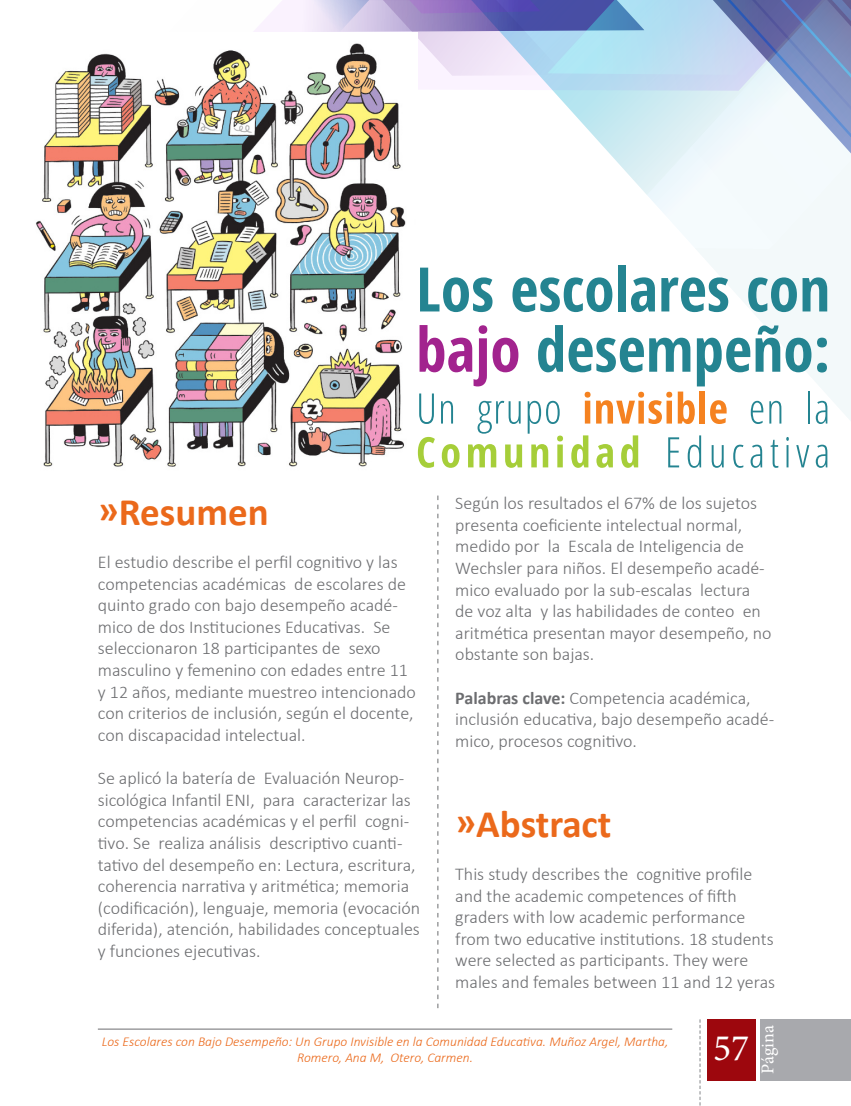
<style>
.page{position:relative;width:851px;height:1106px;background:#fff}
.page>*{position:absolute;margin:0;border:0;box-sizing:border-box;transform-origin:0 0}
.Titulo_26pt{font:700 39px "Calibri";color:#eb691b}
.t1{font:37.5px "Minion Pro";color:#fff}
.Parrafo_Contenido{font:300 18px/21.6px "Calibri";color:#6c6d70}
.Titulo_26pt-2{font:300 18px/21.6px "Calibri";color:#6c6d70}
.t2{font:18px "Minion Pro";letter-spacing:-.005em;color:#fff}
.Marcador_-_Pie{font:italic 300 13.5px/16.2px "Calibri";color:#eb691b;text-align:center}
.s1{font-weight:700}
</style>
<div class="page">
<svg style="left:575px;top:249px;width:275px;height:219px"></svg>
<svg style="left:254px;top:0;width:345px;height:142px"></svg>
<svg style="left:599px;top:0;width:251px;height:249px"></svg>
<div style="left:760px;top:1019px;width:90px;height:61px;background:#a8a9ad"></div>
<div style="left:707px;top:1019px;width:48px;height:61px;background:#9d070d"></div>
<svg style="left:699px;top:1019px;width:1px;height:87px"></svg>
<hr style="left:98px;top:1028px;width:574px;height:1px;background:#6c6d70">
<svg style="left:437px;top:495px;width:1px;height:513px"></svg>
<img style="left:36px;top:33px;width:382px;height:434px">
<svg style="left:420px;top:268px;width:72px;height:44px"></svg>
<svg style="left:512px;top:277px;width:100px;height:35px"></svg>
<div style="left:618px;top:265px;width:8px;height:46px;background:#248491"></div>
<svg style="left:631px;top:277px;width:23px;height:35px"></svg>
<svg style="left:661px;top:277px;width:67px;height:35px"></svg>
<svg style="left:748px;top:277px;width:48px;height:35px"></svg>
<svg style="left:802px;top:277px;width:25px;height:34px"></svg>
<svg style="left:418px;top:325px;width:409px;height:143px"></svg>
<p class="Titulo_26pt" style="left:98px;top:487px;width:172px">»Resumen</p>
<p class="Parrafo_Contenido" style="left:98px;top:551px;width:319px">El estudio describe el perfil cognitivo y las competencias académicas de escolares de quinto grado con bajo desempeño acadé&shy;mico de dos Instituciones Educativas. Se seleccionaron 18 participantes de sexo masculino y femenino con edades entre 11 y 12 años, mediante muestreo intencionado con criterios de inclusión, según el docente, con discapacidad intelectual.</p>
<p class="Parrafo_Contenido" style="left:98px;top:767px;width:324px">Se aplicó la batería de Evaluación Neurop&shy;sicológica Infantil ENI, para caracterizar las competencias académicas y el perfil cogni&shy;tivo. Se realiza análisis descriptivo cuanti&shy;tativo del desempeño en: Lectura, escritura, coherencia narrativa y aritmética; memoria (codificación), lenguaje, memoria (evocación diferida), atención, habilidades conceptuales y funciones ejecutivas.</p>
<p class="Parrafo_Contenido" style="left:455px;top:492px;width:318px">Según los resultados el 67% de los sujetos presenta coeficiente intelectual normal, medido por la Escala de Inteligencia de Wechsler para niños. El desempeño acadé&shy;mico evaluado por la sub-escalas lectura de voz alta y las habilidades de conteo en aritmética presentan mayor desempeño, no obstante son bajas.</p>
<p class="Parrafo_Contenido" style="left:455px;top:686px;width:320px"><span class="s1">Palabras clave:</span> Competencia académica, inclusión educativa, bajo desempeño acadé&shy;mico, procesos cognitivo.</p>
<p class="Titulo_26pt" style="left:455px;top:799px;width:158px">»Abstract</p>
<p class="Titulo_26pt-2" style="left:455px;top:863px;width:321px">This study describes the cognitive profile and the academic competences of fifth graders with low academic performance from two educative institutions. 18 students were selected as participants. They were males and females between 11 and 12 yeras</p>
<p class="Marcador_-_Pie" style="left:102px;top:1033px;width:568px">Los Escolares con Bajo Desempeño: Un Grupo Invisible en la Comunidad Educativa. Muñoz Argel, Martha,<br>Romero, Ana M, Otero, Carmen.</p>
<h2 class="t1" style="left:713px;top:1023px;width:37px">57</h2>
<p class="t2" style="left:755px;top:1073px;width:50px;rotate:-90deg">Página</p>
</div>
